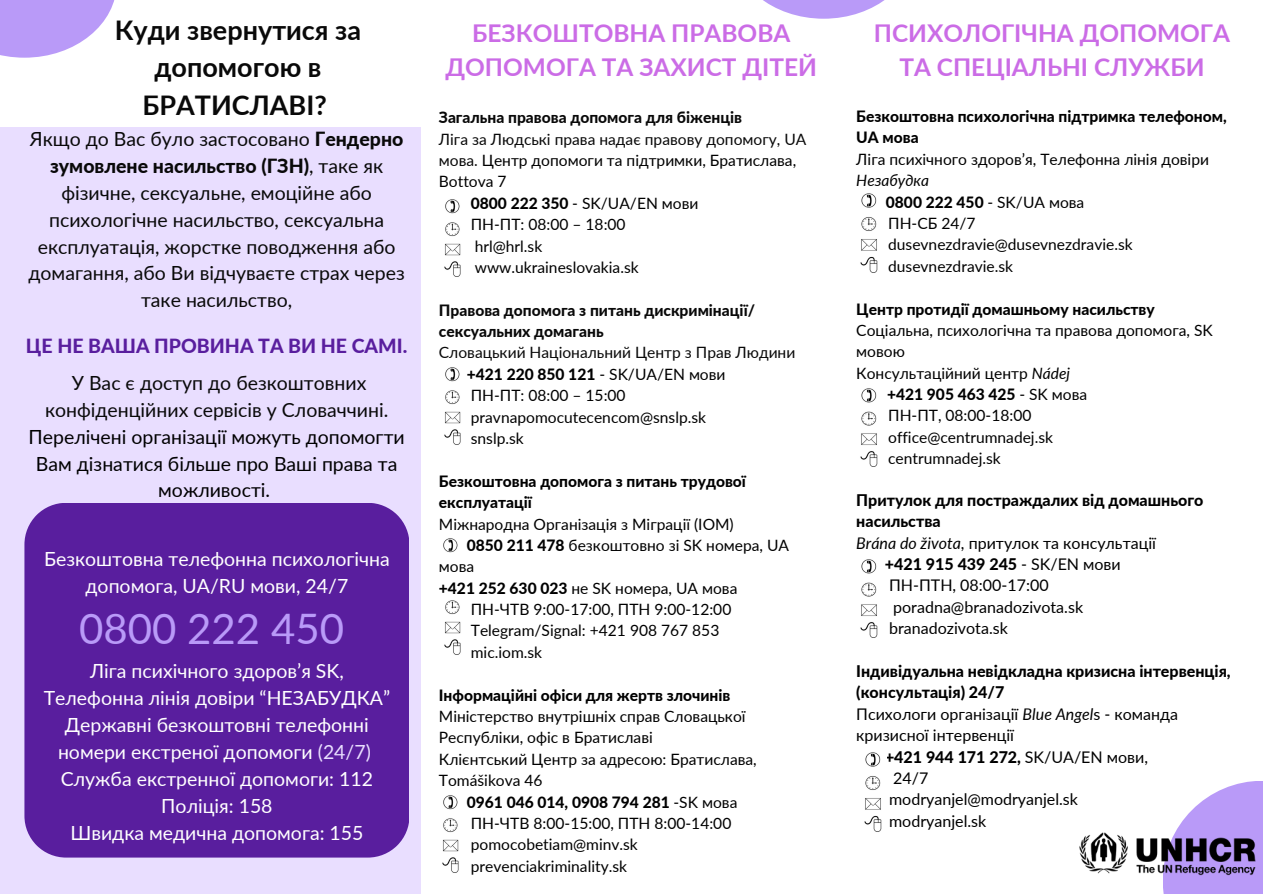
<style>
.page{position:relative;width:1263px;height:894px;background:#fff}
.page>*{position:absolute;margin:0;border:0;box-sizing:border-box;transform-origin:0 0}
.t1{font:42px "Lato";color:#b99af8}
.t2{font:700 27px/37px "Lato";color:#090909;text-align:center}
.t3{font:700 24.45px/33.8px "Lato";color:#cb6ce6;text-align:center}
.t4{font:19.5px/26.8px "Lato";color:#090909;text-align:center}
.t5{font:19.5px/27px "Lato";color:#fff;text-align:center}
.t6{font:19.5px/26.8px "Lato";color:#000;text-align:center}
.t7{font:800 19.5px "Lato";color:#591e9e}
.t8{font:16.05px "Lato";color:#000}
.t9{font:800 16.05px "Lato";color:#000}
.t10{font:15.6px/21.3px "Lato";color:#000}
.t11{font:800 15.6px/21.3px "Lato";color:#000}
.t12{font:800 15.6px/21.3px "Lato";color:#090909}
.t13{font:15.6px "Lato";color:#090909}
.s1{font-weight:800}
.s2{color:#e9deff}
.s3{color:#090909}
.s4{font-style:italic}
.s5{font-weight:400}
</style>
<div class="page">
<div style="left:0;top:127px;width:421px;height:766px;background:#e9deff"></div>
<svg style="left:0;top:0;width:115px;height:58px;fill:#b99af8"></svg>
<div style="left:24px;top:503px;width:385px;height:354px;background:#591e9e"></div>
<svg style="left:1163px;top:781px;width:100px;height:112px;fill:#b99af8"></svg>
<img style="left:444px;top:367px;width:17px;height:78px">
<img style="left:860px;top:193px;width:18px;height:80px">
<img style="left:443px;top:538px;width:15px;height:15px">
<img style="left:442px;top:795px;width:17px;height:78px">
<img style="left:860px;top:388px;width:18px;height:79px">
<img style="left:864px;top:752px;width:18px;height:80px">
<img style="left:860px;top:559px;width:18px;height:79px">
<svg style="left:763px;top:0;width:122px;height:19px;fill:#b99af8"></svg>
<img style="left:444px;top:199px;width:17px;height:78px">
<img style="left:444px;top:600px;width:17px;height:55px">
<img style="left:1079px;top:817px;width:184px;height:73px">
<h2 class="t2" style="left:115px;top:11px;width:248px">Куди звернутися за допомогою в<br>БРАТИСЛАВІ?</h2>
<p class="t4" style="left:29px;top:125px;width:378px">Якщо до Вас було застосовано <span class="s1">Гендерно зумовлене насильство (ГЗН)</span>, таке як фізичне, сексуальне, емоційне або психологічне насильство, сексуальна експлуатація, жорстке поводження або домагання, або Ви відчуваєте страх через таке насильство,</p>
<p class="t7" style="left:26px;top:333px;width:383px">ЦЕ НЕ ВАША ПРОВИНА ТА ВИ НЕ САМІ.</p>
<p class="t4" style="left:45px;top:369px;width:345px">У Вас є доступ до безкоштовних конфіденційних сервісів у Словаччині.</p>
<p class="t6" style="left:29px;top:422px;width:378px">Перелічені організації можуть допомогти<br>Вам дізнатися більше про Ваші права та можливості.</p>
<p class="t5" style="left:44px;top:544px;width:347px">Безкоштовна телефонна психологічна допомога, UA/RU мови, 24/7</p>
<h1 class="t1" style="left:79px;top:603px;width:266px">0800 222 450</h1>
<p class="t5" style="left:44px;top:657px;width:348px">Ліга психічного здоров’я SK,<br>Телефонна лінія довіри “НЕЗАБУДКА”<br>Державні безкоштовні телефонні номери екстреної допомоги <span class="s2">(24/7)<br></span>Служба екстренної допомоги: 112<br>Поліція: 158<br>Швидка медична допомога: 155</p>
<h3 class="t3" style="left:445px;top:16px;width:373px">БЕЗКОШТОВНА ПРАВОВА<br>ДОПОМОГА ТА ЗАХИСТ ДІТЕЙ</h3>
<p class="t12" style="left:439px;top:106px;width:305px">Загальна правова допомога для біженців</p>
<p class="t13" style="left:439px;top:129px;width:369px">Ліга за Людські права надає правову допомогу, UA</p>
<p class="t10" style="left:439px;top:149px;width:359px"><span class="s3">мова.</span> Центр допомоги та підтримки, Братислава,</p>
<p class="t10" style="left:439px;top:171px;width:69px">Bottova 7</p>
<p class="t10" style="left:471px;top:192px;width:229px"><span class="s1">0800 222 350</span> - SK/UA/EN мови</p>
<p class="t10" style="left:471px;top:213px;width:156px">ПН-ПТ: 08:00 – 18:00</p>
<p class="t10" style="left:475px;top:235px;width:69px">hrl@hrl.sk</p>
<p class="t10" style="left:475px;top:256px;width:165px">www.ukraineslovakia.sk</p>
<p class="t12" style="left:439px;top:299px;width:318px">Правова допомога з питань дискримінації/ сексуальних домагань</p>
<p class="t10" style="left:467px;top:341px;width:330px;text-indent:-28px"><span class="s3">Словацький Національний Центр з Прав Людини </span><span class="s1">+421 220 850 121</span> - SK/UA/EN мови<br>ПН-ПТ: 08:00 – 15:00 pravnapomocutecencom@snslp.sk<br>snslp.sk</p>
<p class="t11" style="left:439px;top:470px;width:309px">Безкоштовна допомога з питань трудової експлуатації</p>
<p class="t10" style="left:439px;top:512px;width:296px">Міжнародна Oрганізація з Міграції (IOM)</p>
<p class="t10" style="left:467px;top:534px;width:324px"><span class="s1">0850 211 478</span> безкоштовно зі SK номера, UA</p>
<p class="t10" style="left:439px;top:555px;width:37px">мова</p>
<p class="t10" style="left:439px;top:577px;width:300px"><span class="s1">+421 252 630 023</span> не SK номера, UA мова</p>
<p class="t10" style="left:471px;top:598px;width:262px">ПН-ЧТВ 9:00-17:00, ПТН 9:00-12:00</p>
<p class="t10" style="left:471px;top:619px;width:250px">Telegram/Signal: +421 908 767 853</p>
<p class="t10" style="left:471px;top:641px;width:73px">mic.iom.sk</p>
<p class="t11" style="left:439px;top:683px;width:293px">Інформаційні офіси для жертв злочинів</p>
<p class="t10" style="left:439px;top:705px;width:319px">Міністерство внутрішніх справ Словацької Республіки, офіс в Братиславі<br>Клієнтський Центр за адресою: Братислава, Tomášikova 46</p>
<p class="t10" style="left:467px;top:790px;width:272px"><span class="s1">0961 046 014, 0908 794 281</span> -SK мова<br>ПН-ЧТВ 8:00-15:00, ПТН 8:00-14:00 pomocobetiam@minv.sk prevenciakriminality.sk</p>
<h3 class="t3" style="left:874px;top:16px;width:358px">ПСИХОЛОГІЧНА ДОПОМОГА<br>ТА СПЕЦІАЛЬНІ СЛУЖБИ</h3>
<p class="t11" style="left:856px;top:105px;width:372px">Безкоштовна психологічна підтримка телефоном,<br>UA мова</p>
<p class="t10" style="left:856px;top:148px;width:354px">Ліга психічного здоров’я, Телефонна лінія довіри</p>
<p class="t10" style="left:886px;top:169px;width:248px;text-indent:-30px"><span class="s4">Незабудка<br></span><span class="s1">0800 222 450</span> - SK/UA мова<br>ПН-СБ 24/7 dusevnezdravie@dusevnezdravie.sk dusevnezdravie.sk</p>
<p class="t11" style="left:856px;top:298px;width:300px">Центр протидії домашньому насильству</p>
<p class="t10" style="left:856px;top:319px;width:358px">Соціальна, психологічна та правова допомога, SK</p>
<p class="t10" style="left:856px;top:340px;width:50px">мовою</p>
<p class="t10" style="left:856px;top:362px;width:215px">Консультаційний центр <span class="s4">Nádej</span></p>
<p class="t11" style="left:887px;top:383px;width:202px">+421 905 463 425 <span class="s5">- SK мова</span></p>
<p class="t10" style="left:888px;top:404px;width:145px">ПН-ПТ, 08:00-18:00</p>
<p class="t10" style="left:888px;top:426px;width:166px">office@centrumnadej.sk</p>
<p class="t10" style="left:888px;top:447px;width:114px">centrumnadej.sk</p>
<p class="t9" style="left:856px;top:490px;width:349px">Притулок для постраждалих від домашнього</p>
<p class="t9" style="left:856px;top:511px;width:86px">насильства</p>
<p class="t8" style="left:856px;top:532px;width:301px"><span class="s4">Brána do života</span>, притулок та консультації</p>
<p class="t9" style="left:885px;top:554px;width:237px">+421 915 439 245 <span class="s5">- SK/EN мови</span></p>
<p class="t8" style="left:889px;top:575px;width:161px">ПН-ПТН, 08:00-17:00</p>
<p class="t8" style="left:893px;top:596px;width:191px">poradna@branadozivota.sk</p>
<p class="t8" style="left:889px;top:618px;width:120px">branadozivota.sk</p>
<p class="t9" style="left:856px;top:661px;width:376px">Індивідуальна невідкладна кризисна інтервенція,</p>
<p class="t9" style="left:856px;top:682px;width:150px">(консультація) 24/7</p>
<p class="t8" style="left:856px;top:703px;width:323px">Психологи організації <span class="s4">Blue Angel</span>s - команда</p>
<p class="t8" style="left:856px;top:725px;width:159px">кризисної інтервенції</p>
<p class="t9" style="left:885px;top:746px;width:265px">+421 944 171 272, <span class="s5">SK/UA/EN мови,</span></p>
<p class="t8" style="left:893px;top:767px;width:37px">24/7</p>
<p class="t8" style="left:889px;top:789px;width:190px">modryanjel@modryanjel.sk</p>
<p class="t8" style="left:889px;top:810px;width:99px">modryanjel.sk</p>
</div>
